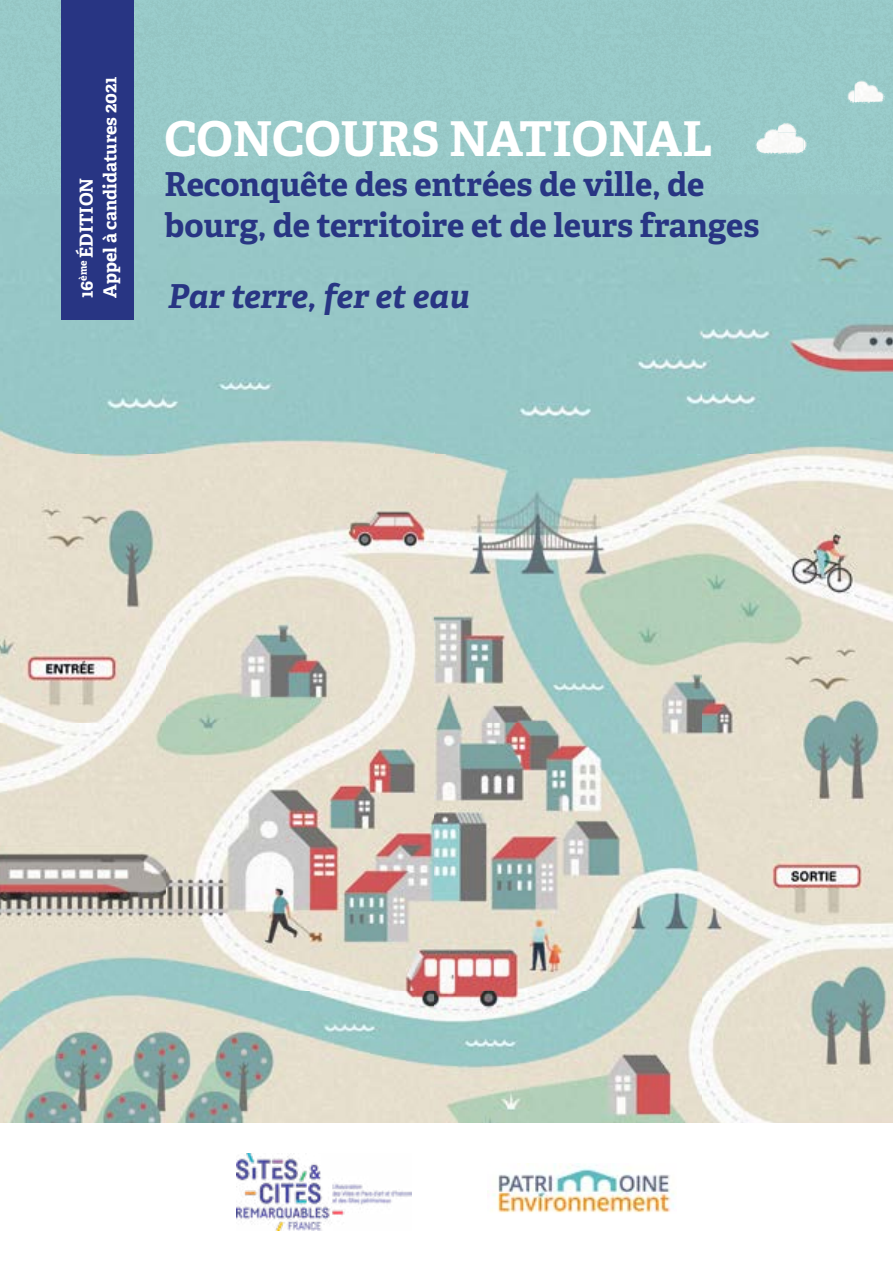
<style>
.page{position:relative;width:893px;height:1263px;background:#fff}
.page>*{position:absolute;margin:0;border:0;box-sizing:border-box;transform-origin:0 0}
.t1{font:700 48px "Adelle Basic";letter-spacing:-.005em;color:#fff}
.t2{font:700 33px/40.5px "Adelle Basic";letter-spacing:-.005em;color:#283583}
.t3{font:italic 700 33px "Adelle Basic";color:#283583}
.t4{font:700 18px/23.7px "Adelle Basic";color:#fff}
</style>
<div class="page">
<div style="left:0;top:0;width:893px;height:455px;background:#97c7c7"></div>
<img style="left:134px;top:153px;width:27px;height:33px">
<img style="left:134px;top:120px;width:31px;height:20px">
<img style="left:134px;top:120px;width:7px;height:13px">
<img style="left:0;top:113px;width:9px;height:19px">
<img style="left:60px;top:72px;width:2px;height:20px">
<img style="left:47px;top:25px;width:117px;height:9px">
<img style="left:141px;top:7px;width:24px;height:9px">
<img style="left:12px;top:7px;width:129px;height:19px">
<img style="left:0;top:0;width:12px;height:27px">
<img style="left:4px;top:5px;width:32px;height:18px">
<img style="left:45px;top:102px;width:122px;height:18px">
<img style="left:140px;top:26px;width:26px;height:27px">
<img style="left:134px;top:26px;width:6px;height:17px">
<img style="left:0;top:26px;width:9px;height:36px">
<img style="left:36px;top:11px;width:26px;height:15px">
<img style="left:9px;top:0;width:53px;height:11px">
<img style="left:139px;top:139px;width:28px;height:24px">
<img style="left:17px;top:83px;width:35px;height:22px">
<img style="left:0;top:81px;width:17px;height:32px">
<img style="left:11px;top:61px;width:15px;height:32px">
<img style="left:6px;top:42px;width:56px;height:19px">
<img style="left:17px;top:0;width:361px;height:7px">
<img style="left:379px;top:153px;width:31px;height:33px">
<img style="left:405px;top:112px;width:26px;height:4px">
<img style="left:383px;top:112px;width:22px;height:20px">
<img style="left:237px;top:106px;width:17px;height:31px">
<img style="left:276px;top:40px;width:38px;height:28px">
<img style="left:298px;top:23px;width:137px;height:11px">
<img style="left:403px;top:0;width:29px;height:46px">
<img style="left:378px;top:0;width:26px;height:12px">
<img style="left:205px;top:0;width:51px;height:6px">
<img style="left:167px;top:0;width:38px;height:23px">
<img style="left:318px;top:106px;width:25px;height:24px">
<img style="left:325px;top:100px;width:109px;height:12px">
<img style="left:373px;top:26px;width:26px;height:25px">
<img style="left:224px;top:26px;width:25px;height:18px">
<img style="left:285px;top:20px;width:61px;height:6px">
<img style="left:256px;top:20px;width:13px;height:6px">
<div style="left:256px;top:0;width:90px;height:20px;background:#98cac8"></div>
<img style="left:388px;top:139px;width:40px;height:26px">
<img style="left:184px;top:114px;width:30px;height:29px">
<img style="left:263px;top:83px;width:22px;height:22px">
<img style="left:285px;top:65px;width:32px;height:40px">
<img style="left:167px;top:56px;width:32px;height:27px">
<div style="left:255px;top:42px;width:122px;height:19px;background:#98c9c8"></div>
<img style="left:628px;top:153px;width:31px;height:33px">
<img style="left:465px;top:106px;width:40px;height:26px">
<img style="left:476px;top:105px;width:23px;height:27px">
<img style="left:667px;top:105px;width:33px;height:10px">
<img style="left:585px;top:41px;width:28px;height:11px">
<div style="left:555px;top:25px;width:206px;height:16px;background:#98c9c7"></div>
<img style="left:675px;top:0;width:30px;height:26px">
<img style="left:644px;top:3px;width:25px;height:13px">
<img style="left:624px;top:25px;width:37px;height:1px">
<div style="left:435px;top:0;width:89px;height:26px;background:#98c9c8"></div>
<img style="left:584px;top:106px;width:24px;height:18px">
<img style="left:681px;top:90px;width:21px;height:16px">
<img style="left:646px;top:101px;width:21px;height:5px">
<img style="left:673px;top:26px;width:27px;height:26px">
<img style="left:644px;top:26px;width:29px;height:20px">
<img style="left:479px;top:33px;width:35px;height:26px">
<img style="left:475px;top:26px;width:191px;height:7px">
<img style="left:584px;top:11px;width:24px;height:15px">
<img style="left:554px;top:10px;width:61px;height:1px">
<img style="left:657px;top:118px;width:36px;height:34px">
<img style="left:435px;top:114px;width:28px;height:29px">
<img style="left:512px;top:83px;width:38px;height:22px">
<img style="left:432px;top:56px;width:19px;height:42px">
<img style="left:509px;top:60px;width:15px;height:33px">
<div style="left:451px;top:2px;width:217px;height:8px;background:#98c9c8"></div>
<img style="left:455px;top:0;width:219px;height:3px">
<img style="left:877px;top:155px;width:16px;height:31px">
<img style="left:717px;top:117px;width:36px;height:15px">
<img style="left:727px;top:105px;width:25px;height:27px">
<img style="left:706px;top:106px;width:187px;height:11px">
<img style="left:789px;top:41px;width:38px;height:24px">
<img style="left:853px;top:20px;width:23px;height:23px">
<img style="left:854px;top:2px;width:39px;height:24px">
<img style="left:738px;top:10px;width:27px;height:15px">
<img style="left:770px;top:10px;width:91px;height:10px">
<img style="left:828px;top:106px;width:27px;height:21px">
<img style="left:804px;top:106px;width:32px;height:20px">
<img style="left:876px;top:26px;width:17px;height:29px">
<img style="left:731px;top:26px;width:157px;height:8px">
<img style="left:834px;top:10px;width:18px;height:3px">
<img style="left:778px;top:10px;width:56px;height:16px">
<img style="left:702px;top:114px;width:15px;height:31px">
<img style="left:783px;top:65px;width:32px;height:40px">
<img style="left:758px;top:60px;width:15px;height:33px">
<img style="left:702px;top:2px;width:179px;height:8px">
<img style="left:702px;top:0;width:191px;height:2px">
<img style="left:134px;top:186px;width:33px;height:9px">
<img style="left:386px;top:186px;width:49px;height:9px">
<img style="left:648px;top:186px;width:54px;height:8px">
<img style="left:826px;top:186px;width:65px;height:8px">
<img style="left:0;top:455px;width:893px;height:668px">
<img style="left:236px;top:1153px;width:175px;height:77px">
<img style="left:492px;top:1164px;width:182px;height:49px">
<div style="left:62px;top:0;width:72px;height:319px;background:#283583"></div>
<p class="t4" style="left:75px;top:298px;width:223px;rotate:-90deg">16<sup>ème</sup> ÉDITION<br>Appel à candidatures 2021</p>
<h1 class="t1" style="left:164px;top:108px;width:549px">CONCOURS NATIONAL</h1>
<p class="t2" style="left:164px;top:164px;width:597px">Reconquête des entrées de ville, de bourg, de territoire et de leurs franges</p>
<p class="t3" style="left:168px;top:275px;width:303px">Par terre, fer et eau</p>
</div>
